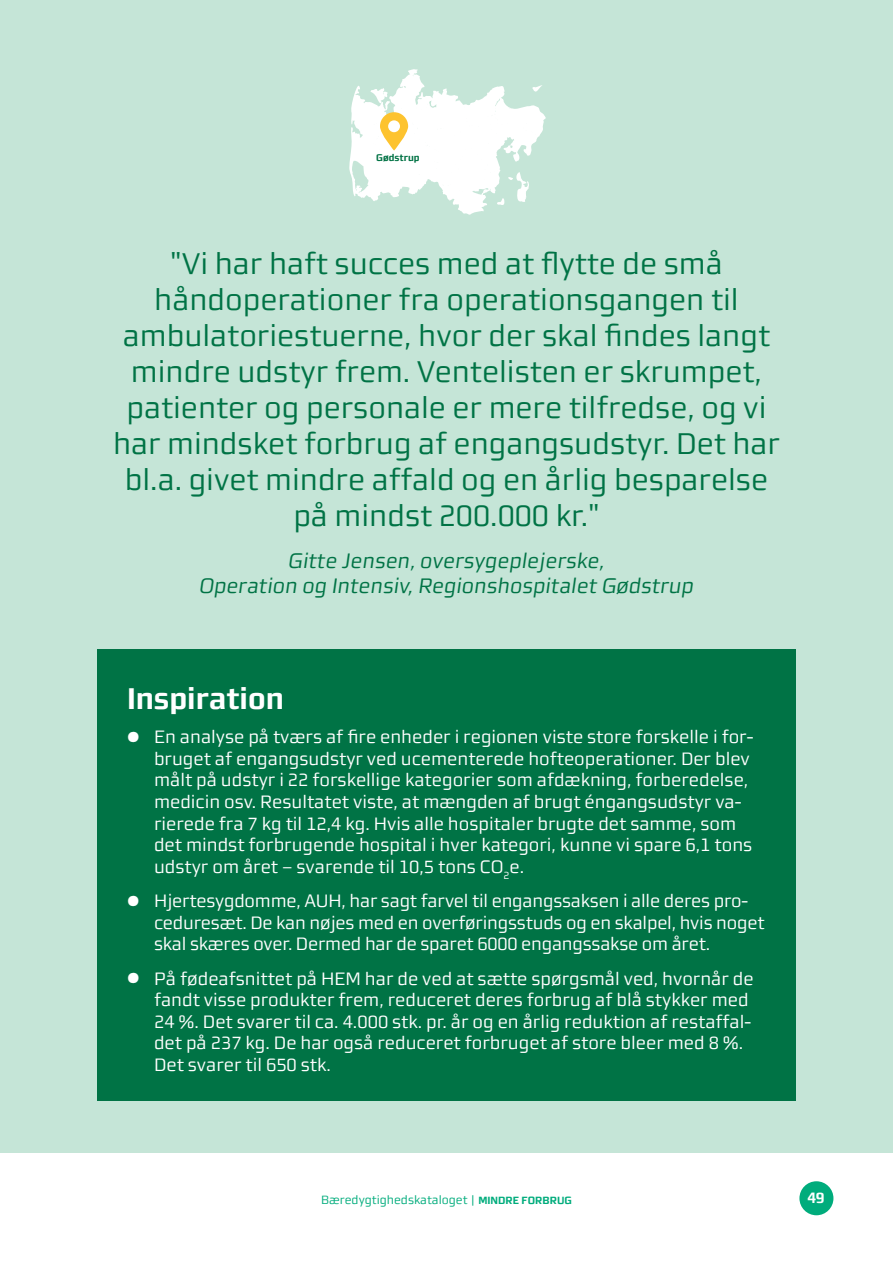
<style>
.page{position:relative;width:893px;height:1263px;background:#fff}
.page>*{position:absolute;margin:0;border:0;box-sizing:border-box;transform-origin:0 0}
.t1{font:30px/36px "midtsans";color:#007345;text-align:center}
.t2{font:700 30px "midtsans";color:#fff}
.t3{font:italic 21px/25.2px "midtsans";color:#007345;text-align:center}
.t4{font:18px/21.6px "midtsans";color:#fff}
.t5{font:700 15px "midtsans";color:#fff}
.t6{font:12px "midtsans";color:#00ac7c}
.t7{font:700 9.75px "midtsans";color:#007244}
.s1{font-family:"Dejanire Sans";font-weight:800;font-size:15px}
.s2{font-weight:700;font-size:10.5px}
</style>
<div class="page">
<div style="left:799px;top:1181px;width:34px;height:34px;background:#00ac7c;border-radius:50%"></div>
<div style="left:0;top:0;width:893px;height:1152px;background:#c5e5d7"></div>
<div style="left:97px;top:649px;width:699px;height:452px;background:#007345"></div>
<svg style="left:349px;top:69px;width:197px;height:146px"></svg>
<p class="t7" style="left:376px;top:152px;width:45px">Gødstrup</p>
<p class="t1" style="left:113px;top:245px;width:668px">"Vi har haft succes med at flytte de små håndoperationer fra operationsgangen til ambulatoriestuerne, hvor der skal findes langt mindre udstyr frem. Ventelisten er skrumpet, patienter og personale er mere tilfredse, og vi har mindsket forbrug af engangsudstyr. Det har bl.a. givet mindre affald og en årlig besparelse på mindst 200.000 kr."</p>
<p class="t3" style="left:199px;top:548px;width:496px">Gitte Jensen, oversygeplejerske,<br>Operation og Intensiv, Regionshospitalet Gødstrup</p>
<h1 class="t2" style="left:127px;top:681px;width:158px">Inspiration</h1>
<p class="t4" style="left:154px;top:726px;width:601px;text-indent:-27px"><span class="s1">●</span> En analyse på tværs af fire enheder i regionen viste store forskelle i for&shy;bruget af engangsudstyr ved ucementerede hofteoperationer. Der blev målt på udstyr i 22 forskellige kategorier som afdækning, forberedelse, medicin osv. Resultatet viste, at mængden af brugt éngangsudstyr va&shy;rierede fra 7 kg til 12,4 kg. Hvis alle hospitaler brugte det samme, som det mindst forbrugende hospital i hver kategori, kunne vi spare 6,1 tons udstyr om året – svarende til 10,5 tons CO<sub>2</sub>e.</p>
<p class="t4" style="left:154px;top:890px;width:612px;text-indent:-27px"><span class="s1">●</span> Hjertesygdomme, AUH, har sagt farvel til engangssaksen i alle deres pro&shy;ceduresæt. De kan nøjes med en overføringsstuds og en skalpel, hvis noget skal skæres over. Dermed har de sparet 6000 engangssakse om året.</p>
<p class="t4" style="left:154px;top:967px;width:601px;text-indent:-27px"><span class="s1">●</span> På fødeafsnittet på HEM har de ved at sætte spørgsmål ved, hvornår de fandt visse produkter frem, reduceret deres forbrug af blå stykker med 24 %. Det svarer til ca. 4.000 stk. pr. år og en årlig reduktion af restaffal&shy;det på 237 kg. De har også reduceret forbruget af store bleer med 8 %.<br>Det svarer til 650 stk.</p>
<p class="t6" style="left:321px;top:1193px;width:252px">Bæredygtighedskataloget | <span class="s2">MINDRE FORBRUG</span></p>
<p class="t5" style="left:807px;top:1189px;width:19px">49</p>
</div>
